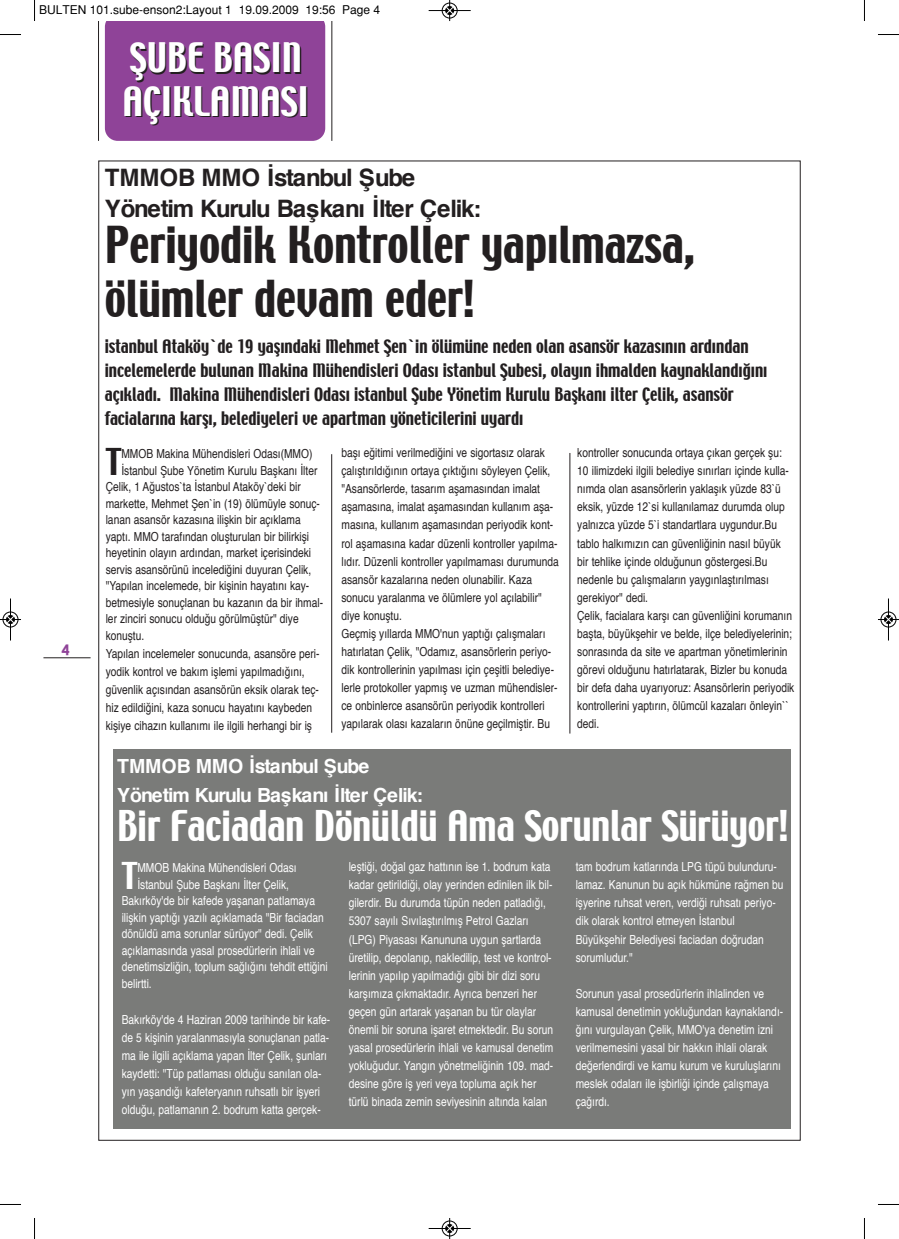
<style>
.page{position:relative;width:899px;height:1239px;background:#fff}
.page>*{position:absolute;margin:0;border:0;box-sizing:border-box;transform-origin:0 0}
.t1{font:45px/54px "Techno";color:#231f20}
.t2{font:37.5px "Techno";color:#fff}
.t3{font:36px/43.2px "Techno";color:#fff}
.t4{font:32.7px "Techno";color:#231f20}
.t5{font:32.7px "Techno";color:#fff}
.t6{font:700 24px/30.5px "Helvetica";letter-spacing:-.055em;color:#231f20}
.t7{font:700 19.5px/28.3px "Helvetica";letter-spacing:-.055em;color:#fff}
.t8{font:16.5px/24px "Techno";color:#231f20}
.t9{font:15px "Interstate TR Black Condensed";color:#8f4398}
.t10{font:condensed 12.45px/18px "Helvetica";color:#231f20}
.t11{font:condensed 12.45px/18px "Helvetica";color:#fff}
.t12{font:12px "Helvetica";color:#000}
</style>
<div class="page">
<hr style="left:43px;top:657px;width:47px;height:1px;background:#231f20">
<hr style="left:331px;top:454px;width:1px;height:278px;background:#231f20">
<div style="left:113px;top:749px;width:677px;height:379px;background:#7a7b79"></div>
<hr style="left:569px;top:453px;width:1px;height:280px;background:#231f20">
<div style="left:105px;top:21px;width:220px;height:120px;background:#8f4398"></div>
<hr style="left:331px;top:21px;width:1px;height:120px;background:#231f20">
<hr style="left:98px;top:21px;width:1px;height:120px;background:#231f20">
<svg style="left:34px;top:0;width:1px;height:21px"></svg>
<svg style="left:0;top:34px;width:21px;height:1px"></svg>
<svg style="left:878px;top:34px;width:20px;height:1px"></svg>
<svg style="left:34px;top:1218px;width:1px;height:20px"></svg>
<svg style="left:0;top:1204px;width:21px;height:1px"></svg>
<svg style="left:878px;top:1204px;width:20px;height:1px"></svg>
<div style="left:441px;top:3px;width:16px;height:16px;border:1px solid #fff;border-radius:50%"></div>
<hr style="left:428px;top:10px;width:42px;height:1px;background:#000">
<div style="left:442px;top:3px;width:15px;height:15px;border:1px solid #000;border-radius:50%"></div>
<svg style="left:445px;top:0;width:8px;height:21px"></svg>
<div style="left:441px;top:1220px;width:16px;height:16px;border:1px solid #fff;border-radius:50%"></div>
<hr style="left:428px;top:1228px;width:42px;height:1px;background:#000">
<div style="left:442px;top:1220px;width:15px;height:15px;border:1px solid #000;border-radius:50%"></div>
<svg style="left:445px;top:1218px;width:8px;height:20px"></svg>
<hr style="left:10px;top:598px;width:1px;height:42px;background:#000">
<div style="left:3px;top:611px;width:15px;height:16px;border:1px solid #000;border-radius:50%"></div>
<svg style="left:0;top:615px;width:21px;height:8px"></svg>
<div style="left:880px;top:611px;width:16px;height:16px;border:1px solid #fff;border-radius:50%"></div>
<hr style="left:887px;top:598px;width:1px;height:42px;background:#000">
<div style="left:880px;top:611px;width:15px;height:16px;border:1px solid #000;border-radius:50%"></div>
<svg style="left:878px;top:615px;width:20px;height:8px"></svg>
<p class="t12" style="left:39px;top:2px;width:342px">BULTEN 101.sube-enson2:Layout 1 19.09.2009 19:56 Page 4</p>
<h3 class="t3" style="left:122px;top:37px;width:188px">ŞUBE BASIN<br>AÇIKLAMASI</h3>
<p class="t9" style="left:61px;top:641px;width:10px">4</p>
<h3 class="t6" style="left:105px;top:164px;width:378px">TMMOB MMO İstanbul Şube<br>Yönetim Kurulu Başkanı İlter Çelik:</h3>
<h1 class="t1" style="left:105px;top:219px;width:591px">Periyodik Kontroller yapılmazsa, ölümler devam eder!</h1>
<p class="t8" style="left:105px;top:334px;width:664px">İstanbul Ataköy`de 19 yaşındaki Mehmet Şen`in ölümüne neden olan asansör kazasının ardından incelemelerde bulunan Makina Mühendisleri Odası İstanbul Şubesi, olayın ihmalden kaynaklandığını açıkladı. Makina Mühendisleri Odası İstanbul Şube Yönetim Kurulu Başkanı İlter Çelik, asansör facialarına karşı, belediyeleri ve apartman yöneticilerini uyardı</p>
<h3 class="t4" style="left:106px;top:442px;width:17px">T</h3>
<p class="t10" style="left:121px;top:445px;width:192px">MMOB Makina Mühendisleri Odası(MMO)</p>
<p class="t10" style="left:121px;top:462px;width:197px">İstanbul Şube Yönetim Kurulu Başkanı İlter</p>
<p class="t10" style="left:106px;top:478px;width:196px">Çelik, 1 Ağustos`ta İstanbul Ataköy`deki bir</p>
<p class="t10" style="left:106px;top:495px;width:216px">markette, Mehmet Şen`in (19) ölümüyle sonuç-</p>
<p class="t10" style="left:106px;top:511px;width:196px">lanan asansör kazasına ilişkin bir açıklama</p>
<p class="t10" style="left:106px;top:528px;width:205px">yaptı. MMO tarafından oluşturulan bir bilirkişi</p>
<p class="t10" style="left:106px;top:544px;width:207px">heyetinin olayın ardından, market içerisindeki</p>
<p class="t10" style="left:106px;top:561px;width:207px">servis asansörünü incelediğini duyuran Çelik,</p>
<p class="t10" style="left:106px;top:577px;width:205px">"Yapılan incelemede, bir kişinin hayatını kay-</p>
<p class="t10" style="left:106px;top:594px;width:219px">betmesiyle sonuçlanan bu kazanın da bir ihmal-</p>
<p class="t10" style="left:106px;top:610px;width:194px">ler zinciri sonucu olduğu görülmüştür" diye</p>
<p class="t10" style="left:106px;top:627px;width:40px">konuştu.</p>
<p class="t10" style="left:106px;top:645px;width:215px">Yapılan incelemeler sonucunda, asansöre peri&shy;yodik kontrol ve bakım işlemi yapılmadığını, güvenlik açısından asansörün eksik olarak teç&shy;hiz edildiğini, kaza sonucu hayatını kaybeden kişiye cihazın kullanımı ile ilgili herhangi bir iş</p>
<p class="t10" style="left:341px;top:445px;width:219px">başı eğitimi verilmediğini ve sigortasız olarak çalıştırıldığının ortaya çıktığını söyleyen Çelik, "Asansörlerde, tasarım aşamasından imalat aşamasına, imalat aşamasından kullanım aşa&shy;masına, kullanım aşamasından periyodik kont&shy;rol aşamasına kadar düzenli kontroller yapılma&shy;lıdır. Düzenli kontroller yapılmaması durumunda asansör kazalarına neden olunabilir. Kaza sonucu yaralanma ve ölümlere yol açılabilir" diye konuştu.<br>Geçmiş yıllarda MMO'nun yaptığı çalışmaları hatırlatan Çelik, "Odamız, asansörlerin periyo&shy;dik kontrollerinin yapılması için çeşitli belediye&shy;lerle protokoller yapmış ve uzman mühendisler&shy;ce onbinlerce asansörün periyodik kontrolleri yapılarak olası kazaların önüne geçilmiştir. Bu</p>
<p class="t10" style="left:577px;top:445px;width:218px">kontroller sonucunda ortaya çıkan gerçek şu:<br>10 ilimizdeki ilgili belediye sınırları içinde kulla&shy;nımda olan asansörlerin yaklaşık yüzde 83`ü eksik, yüzde 12`si kullanılamaz durumda olup yalnızca yüzde 5`i standartlara uygundur.Bu tablo halkımızın can güvenliğinin nasıl büyük bir tehlike içinde olduğunun göstergesi.Bu nedenle bu çalışmaların yaygınlaştırılması gerekiyor" dedi.<br>Çelik, facialara karşı can güvenliğini korumanın başta, büyükşehir ve belde, ilçe belediyelerinin; sonrasında da site ve apartman yönetimlerinin görevi olduğunu hatırlatarak, Bizler bu konuda bir defa daha uyarıyoruz: Asansörlerin periyodik kontrollerini yaptırın, ölümcül kazaları önleyin`` dedi.</p>
<h3 class="t7" style="left:117px;top:753px;width:307px">TMMOB MMO İstanbul Şube<br>Yönetim Kurulu Başkanı İlter Çelik:</h3>
<h2 class="t2" style="left:117px;top:803px;width:672px">Bir Faciadan Dönüldü Ama Sorunlar Sürüyor!</h2>
<h3 class="t5" style="left:122px;top:855px;width:17px">T</h3>
<p class="t11" style="left:137px;top:859px;width:161px">MMOB Makina Mühendisleri Odası</p>
<p class="t11" style="left:348px;top:859px;width:206px">leştiği, doğal gaz hattının ise 1. bodrum kata kadar getirildiği, olay yerinden edinilen ilk bil&shy;gilerdir. Bu durumda tüpün neden patladığı, 5307 sayılı Sıvılaştırılmış Petrol Gazları (LPG) Piyasası Kanununa uygun şartlarda üretilip, depolanıp, nakledilip, test ve kontrol&shy;lerinin yapılıp yapılmadığı gibi bir dizi soru karşımıza çıkmaktadır. Ayrıca benzeri her geçen gün artarak yaşanan bu tür olaylar önemli bir soruna işaret etmektedir. Bu sorun yasal prosedürlerin ihlali ve kamusal denetim yokluğudur. Yangın yönetmeliğinin 109. mad&shy;desine göre iş yeri veya topluma açık her türlü binada zemin seviyesinin altında kalan</p>
<p class="t11" style="left:575px;top:859px;width:209px">tam bodrum katlarında LPG tüpü bulunduru&shy;lamaz. Kanunun bu açık hükmüne rağmen bu işyerine ruhsat veren, verdiği ruhsatı periyo&shy;dik olarak kontrol etmeyen İstanbul Büyükşehir Belediyesi faciadan doğrudan sorumludur."</p>
<p class="t11" style="left:137px;top:876px;width:153px">İstanbul Şube Başkanı İlter Çelik,</p>
<p class="t11" style="left:122px;top:892px;width:195px">Bakırköy'de bir kafede yaşanan patlamaya</p>
<p class="t11" style="left:122px;top:909px;width:203px">ilişkin yaptığı yazılı açıklamada "Bir faciadan</p>
<p class="t11" style="left:122px;top:925px;width:193px">dönüldü ama sorunlar sürüyor" dedi. Çelik</p>
<p class="t11" style="left:122px;top:942px;width:194px">açıklamasında yasal prosedürlerin ihlali ve</p>
<p class="t11" style="left:122px;top:958px;width:207px">denetimsizliğin, toplum sağlığını tehdit ettiğini</p>
<p class="t11" style="left:122px;top:975px;width:32px">belirtti.</p>
<p class="t11" style="left:122px;top:1011px;width:210px">Bakırköy'de 4 Haziran 2009 tarihinde bir kafe&shy;de 5 kişinin yaralanmasıyla sonuçlanan patla&shy;ma ile ilgili açıklama yapan İlter Çelik, şunları kaydetti: "Tüp patlaması olduğu sanılan ola&shy;yın yaşandığı kafeteryanın ruhsatlı bir işyeri olduğu, patlamanın 2. bodrum katta gerçek-</p>
<p class="t11" style="left:575px;top:985px;width:209px">Sorunun yasal prosedürlerin ihlalinden ve kamusal denetimin yokluğundan kaynaklandı&shy;ğını vurgulayan Çelik, MMO'ya denetim izni verilmemesini yasal bir hakkın ihlali olarak değerlendirdi ve kamu kurum ve kuruluşlarını meslek odaları ile işbirliği içinde çalışmaya çağırdı.</p>
</div>
